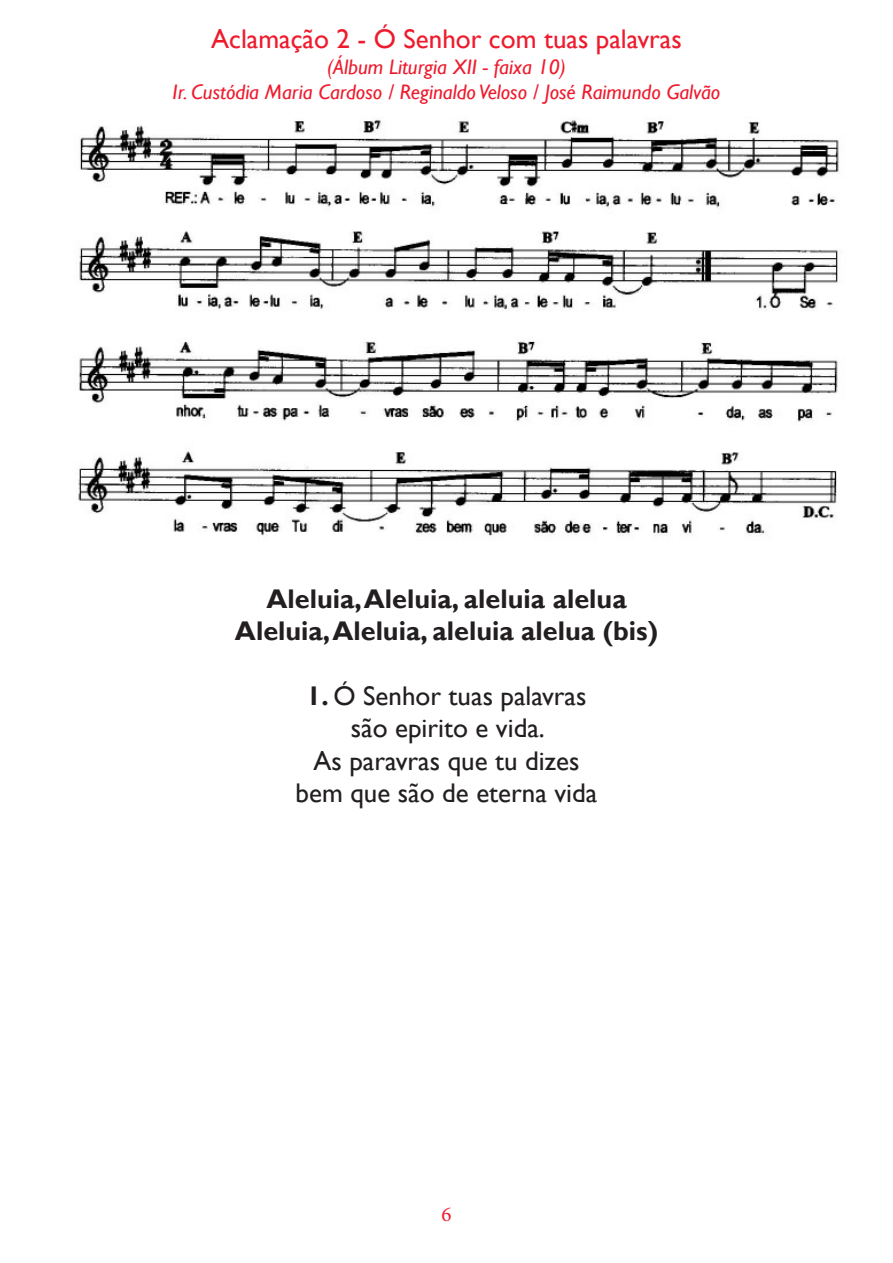
<style>
.page{position:relative;width:893px;height:1263px;background:#fff}
.page>*{position:absolute;margin:0;border:0;box-sizing:border-box;transform-origin:0 0}
.Música{font:27px/32.4px "Gill Sans";color:#231f20;text-align:center}
.Refrão{font:700 27px "Gill Sans";color:#231f20}
.NOME_DA_MÚSICA{font:27px "Gill Sans";color:#ee1b2d}
.itálico{font:italic 21px "Gill Sans";color:#ee1b2d}
.t1{font:21px "Minion Pro";color:#ee1b2d}
.s1{font-weight:700}
</style>
<div class="page">
<img style="left:78px;top:119px;width:761px;height:417px">
<p class="NOME_DA_MÚSICA" style="left:211px;top:24px;width:472px">Aclamação 2 - Ó Senhor com tuas palavras</p>
<p class="itálico" style="left:327px;top:54px;width:240px">(Álbum Liturgia XII - faixa 10)</p>
<p class="itálico" style="left:173px;top:79px;width:549px">Ir. Custódia Maria Cardoso / Reginaldo Veloso / José Raimundo Galvão</p>
<p class="Refrão" style="left:266px;top:582px;width:362px">Aleluia, Aleluia, aleluia alelua</p>
<p class="Refrão" style="left:235px;top:615px;width:425px">Aleluia, Aleluia, aleluia alelua (bis)</p>
<p class="Música" style="left:296px;top:680px;width:303px"><span class="s1">1.</span> Ó Senhor tuas palavras são epirito e vida.<br>As paravras que tu dizes bem que são de eterna vida</p>
<p class="t1" style="left:441px;top:1200px;width:12px">6</p>
</div>
